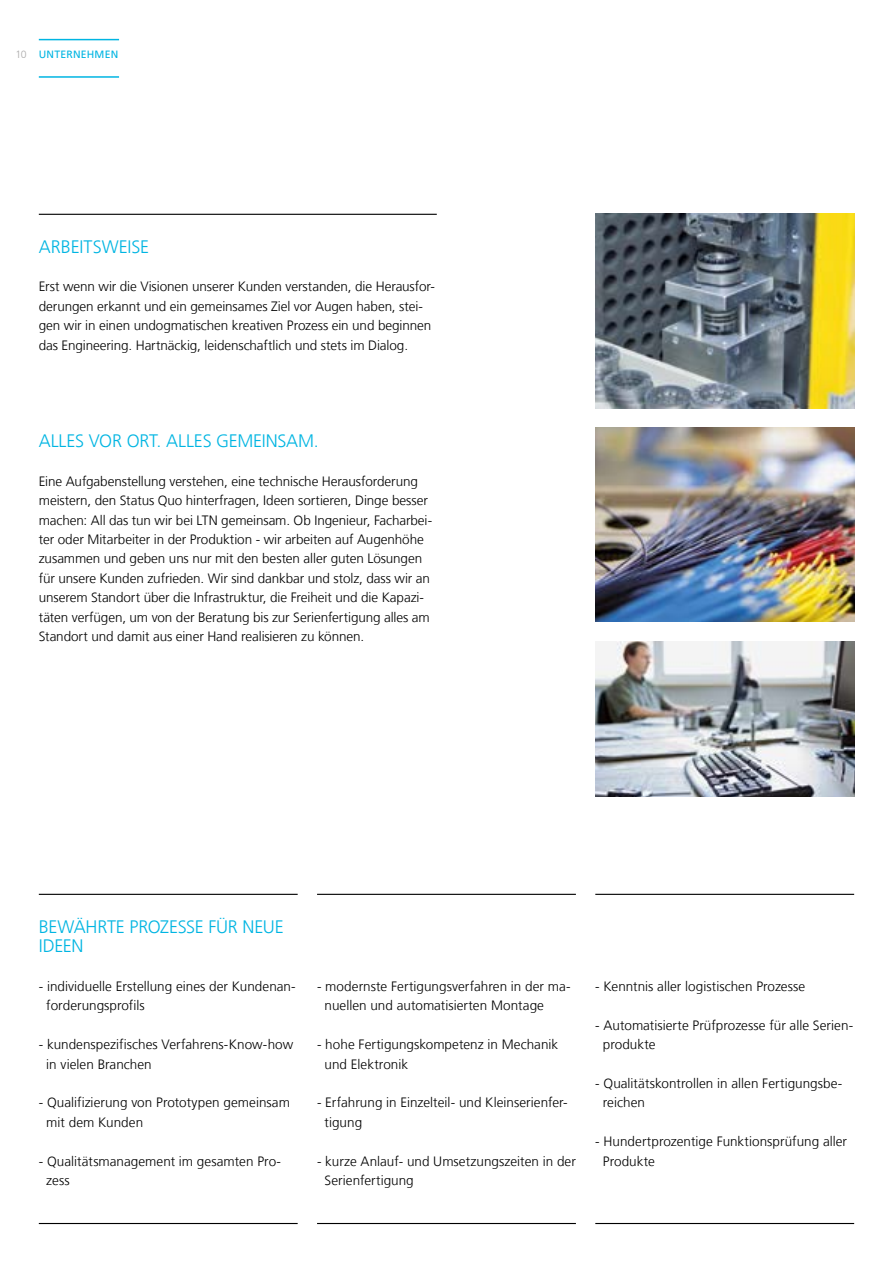
<style>
.page{position:relative;width:893px;height:1263px;background:#fff}
.page>*{position:absolute;margin:0;border:0;box-sizing:border-box;transform-origin:0 0}
.t1{font:300 18px/19.4px "Frutiger LT";letter-spacing:-.015em;color:#00b5e2}
.t2{font:300 13.5px/19.5px "Frutiger LT";letter-spacing:-.005em;color:#000}
.t3{font:10.5px "Frutiger LT";letter-spacing:.02em;color:#00b5e2}
.t4{font:300 10.5px "Frutiger LT";color:#acabab}
</style>
<div class="page">
<hr style="left:39px;top:214px;width:398px;height:1px;background:#000">
<hr style="left:317px;top:894px;width:259px;height:1px;background:#000">
<hr style="left:595px;top:894px;width:259px;height:1px;background:#000">
<hr style="left:39px;top:894px;width:259px;height:1px;background:#000">
<hr style="left:317px;top:1223px;width:259px;height:1px;background:#000">
<hr style="left:595px;top:1223px;width:259px;height:1px;background:#000">
<hr style="left:39px;top:1223px;width:259px;height:1px;background:#000">
<img style="left:595px;top:214px;width:259px;height:194px">
<img style="left:595px;top:427px;width:259px;height:195px">
<img style="left:595px;top:641px;width:259px;height:156px">
<hr style="left:39px;top:39px;width:80px;height:1px;background:#00b5e2">
<hr style="left:39px;top:76px;width:80px;height:2px;background:#00b5e2">
<p class="t4" style="left:15px;top:49px;width:13px">10</p>
<p class="t3" style="left:39px;top:48px;width:81px">UNTERNEHMEN</p>
<h1 class="t1" style="left:39px;top:237px;width:112px">ARBEITSWEISE</h1>
<p class="t2" style="left:39px;top:277px;width:398px">Erst wenn wir die Visionen unserer Kunden verstanden, die Herausfor&shy;derungen erkannt und ein gemeinsames Ziel vor Augen haben, stei&shy;gen wir in einen undogmatischen kreativen Prozess ein und beginnen das Engineering. Hartnäckig, leidenschaftlich und stets im Dialog.</p>
<h1 class="t1" style="left:39px;top:431px;width:281px">ALLES VOR ORT. ALLES GEMEINSAM.</h1>
<p class="t2" style="left:39px;top:471px;width:395px">Eine Aufgabenstellung verstehen, eine technische Herausforderung meistern, den Status Quo hinterfragen, Ideen sortieren, Dinge besser machen: All das tun wir bei LTN gemeinsam. Ob Ingenieur, Facharbei&shy;ter oder Mitarbeiter in der Produktion - wir arbeiten auf Augenhöhe zusammen und geben uns nur mit den besten aller guten Lösungen für unsere Kunden zufrieden. Wir sind dankbar und stolz, dass wir an unserem Standort über die Infrastruktur, die Freiheit und die Kapazi&shy;täten verfügen, um von der Beratung bis zur Serienfertigung alles am Standort und damit aus einer Hand realisieren zu können.</p>
<h1 class="t1" style="left:39px;top:917px;width:246px">BEWÄHRTE PROZESSE FÜR NEUE<br>IDEEN</h1>
<p class="t2" style="left:46px;top:977px;width:251px;text-indent:-8px">- individuelle Erstellung eines der Kundenan&shy;forderungsprofils</p>
<p class="t2" style="left:46px;top:1035px;width:248px;text-indent:-8px">- kundenspezifisches Verfahrens-Know-how in vielen Branchen</p>
<p class="t2" style="left:46px;top:1093px;width:245px;text-indent:-8px">- Qualifizierung von Prototypen gemeinsam mit dem Kunden</p>
<p class="t2" style="left:46px;top:1151px;width:236px;text-indent:-8px">- Qualitätsmanagement im gesamten Pro&shy;zess</p>
<p class="t2" style="left:325px;top:977px;width:247px;text-indent:-8px">- modernste Fertigungsverfahren in der ma&shy;nuellen und automatisierten Montage</p>
<p class="t2" style="left:325px;top:1035px;width:235px;text-indent:-8px">- hohe Fertigungskompetenz in Mechanik und Elektronik</p>
<p class="t2" style="left:325px;top:1093px;width:245px;text-indent:-8px">- Erfahrung in Einzelteil- und Kleinserienfer&shy;tigung</p>
<p class="t2" style="left:325px;top:1151px;width:253px;text-indent:-8px">- kurze Anlauf- und Umsetzungszeiten in der<br>Serienfertigung</p>
<p class="t2" style="left:595px;top:977px;width:212px">- Kenntnis aller logistischen Prozesse</p>
<p class="t2" style="left:603px;top:1015px;width:252px;text-indent:-8px">- Automatisierte Prüfprozesse für alle Serien&shy;produkte</p>
<p class="t2" style="left:603px;top:1074px;width:241px;text-indent:-8px">- Qualitätskontrollen in allen Fertigungsbe&shy;reichen</p>
<p class="t2" style="left:603px;top:1132px;width:246px;text-indent:-8px">- Hundertprozentige Funktionsprüfung aller<br>Produkte</p>
</div>
